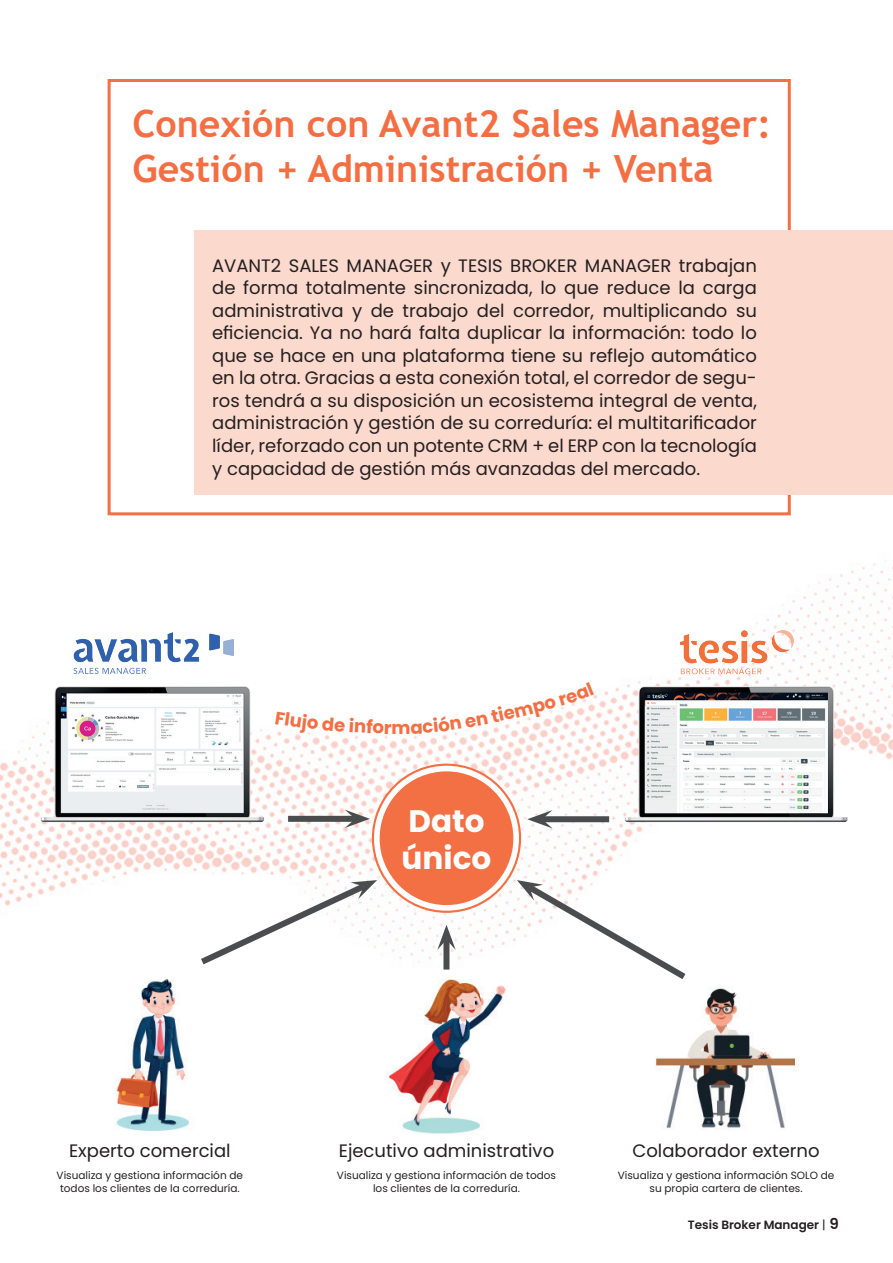
<style>
.page{position:relative;width:893px;height:1263px;background:#fff}
.page>*{position:absolute;margin:0;border:0;box-sizing:border-box;transform-origin:0 0}
.t1{font:700 37.5px/45px "Trebuchet MS";color:#f36f43}
.t2{font:700 31.05px/37.3px "Poppins";color:#fff}
.t3{font:18px/22.5px "Poppins";color:#231f20;text-align:justify}
.t4{font:700 18px "Poppins";color:#f36f43}
.t5{font:600 12px "Poppins";color:#231f20}
.t6{font:10.5px/12.6px "Poppins";color:#231f20;text-align:center}
.s1{font-weight:400}
.s2{font-size:15px}
</style>
<div class="page">
<div style="left:108px;top:79px;width:683px;height:436px;background:#fff;border:3px solid #f36f44"></div>
<div style="left:194px;top:230px;width:699px;height:265px;background:#fcd9cd"></div>
<img style="left:0;top:563px;width:893px;height:417px">
<img style="left:37px;top:686px;width:233px;height:139px">
<img style="left:621px;top:686px;width:226px;height:139px">
<img style="left:73px;top:633px;width:160px;height:42px">
<img style="left:681px;top:630px;width:112px;height:47px">
<img style="left:386px;top:980px;width:120px;height:154px">
<img style="left:655px;top:987px;width:143px;height:142px">
<img style="left:116px;top:980px;width:73px;height:151px">
<div style="left:542px;top:816px;width:67px;height:6px;background:#4b4c4d"></div>
<svg style="left:527px;top:810px;width:25px;height:18px"></svg>
<svg style="left:373px;top:765px;width:147px;height:147px"></svg>
<div style="left:380px;top:771px;width:133px;height:134px;background:#f36f44;border-radius:50%"></div>
<div style="left:288px;top:816px;width:67px;height:6px;background:#4b4c4d"></div>
<svg style="left:345px;top:810px;width:25px;height:18px"></svg>
<div style="left:443px;top:939px;width:6px;height:30px;background:#4b4c4d"></div>
<svg style="left:437px;top:925px;width:19px;height:25px"></svg>
<svg style="left:194px;top:878px;width:183px;height:91px"></svg>
<svg style="left:517px;top:879px;width:175px;height:101px"></svg>
<div style="left:266px;top:673px;width:337px;height:70px;background:#fff"></div>
<svg style="left:277px;top:731px;width:34px;height:3px"></svg>
<svg style="left:454px;top:696px;width:140px;height:38px"></svg>
<h1 class="t1" style="left:133px;top:101px;width:640px">Conexión con Avant2 Sales Manager:<br>Gestión + Administración + Venta</h1>
<p class="t3" style="left:212px;top:254px;width:546px">AVANT2 SALES MANAGER y TESIS BROKER MANAGER trabajan de forma totalmente sincronizada, lo que reduce la carga administrativa y de trabajo del corredor, multiplicando su eficiencia. Ya no hará falta duplicar la información: todo lo que se hace en una plataforma tiene su reflejo automático en la otra. Gracias a esta conexión total, el corredor de segu&shy;ros tendrá a su disposición un ecosistema integral de venta, administración y gestión de su correduría: el multitarificador líder, reforzado con un potente CRM + el ERP con la tecnología y capacidad de gestión más avanzadas del mercado.</p>
<p class="t4" style="left:392px;top:717px;width:21px">m</p>
<h2 class="t2" style="left:402px;top:802px;width:91px">Dato único</h2>
<p class="t3" style="left:69px;top:1139px;width:163px">Experto comercial</p>
<p class="t3" style="left:339px;top:1139px;width:217px">Ejecutivo administrativo</p>
<p class="t3" style="left:633px;top:1139px;width:189px">Colaborador externo</p>
<p class="t6" style="left:57px;top:1169px;width:188px">Visualiza y gestiona información de todos los clientes de la correduría.</p>
<p class="t6" style="left:337px;top:1169px;width:221px">Visualiza y gestiona información de todos los clientes de la correduría.</p>
<p class="t6" style="left:618px;top:1169px;width:218px">Visualiza y gestiona información SOLO de su propia cartera de clientes.</p>
<p class="t5" style="left:688px;top:1218px;width:152px">Tesis Broker Manager <span class="s1">|</span> <span class="s2">9</span></p>
</div>
